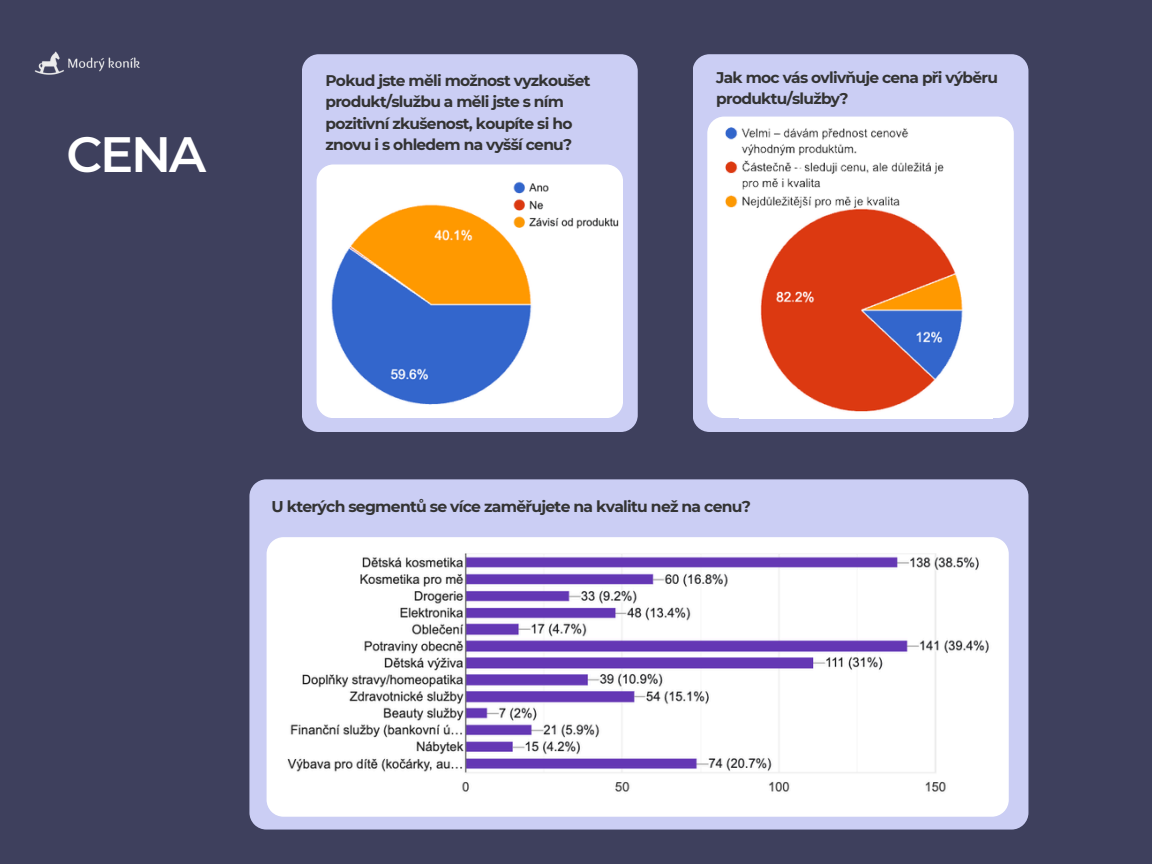
<style>
.page{position:relative;width:1152px;height:864px;background:#3e405d}
.page>*{position:absolute;margin:0;border:0;box-sizing:border-box;transform-origin:0 0}
.t1{font:600 49.5px "Montserrat";color:#fff}
.t2{font:700 15.6px "Montserrat";letter-spacing:-.045em;color:#333}
.t3{font:700 15.45px/21.3px "Montserrat";letter-spacing:-.045em;color:#333}
</style>
<div class="page">
<img style="left:34px;top:51px;width:106px;height:24px">
<div style="left:302px;top:54px;width:336px;height:378px;background:#cbcef4;border-radius:17px"></div>
<div style="left:317px;top:164px;width:306px;height:254px;background:#fff;border-radius:17px"></div>
<div style="left:249px;top:479px;width:779px;height:351px;background:#cbcef4"></div>
<div style="left:267px;top:537px;width:742px;height:280px;background:#fff"></div>
<div style="left:693px;top:54px;width:335px;height:378px;background:#cbcef4;border-radius:17px"></div>
<div style="left:707px;top:117px;width:307px;height:301px;background:#fff;border-radius:17px"></div>
<img style="left:331px;top:204px;width:201px;height:201px">
<img style="left:498px;top:160px;width:140px;height:84px">
<img style="left:740px;top:219px;width:253px;height:200px">
<img style="left:716px;top:116px;width:240px;height:103px">
<img style="left:280px;top:547px;width:712px;height:257px">
<p class="t1" style="left:67px;top:124px;width:141px">CENA</p>
<p class="t3" style="left:325px;top:70px;width:267px">Pokud jste měli možnost vyzkoušet produkt/službu a měli jste s ním pozitivní zkušenost, koupíte si ho znovu i s ohledem na vyšší cenu?</p>
<p class="t3" style="left:716px;top:66px;width:283px">Jak moc vás ovlivňuje cena při výběru produktu/služby?</p>
<h2 class="t2" style="left:272px;top:497px;width:481px">U kterých segmentů se více zaměřujete na kvalitu než na cenu?</h2>
</div>
